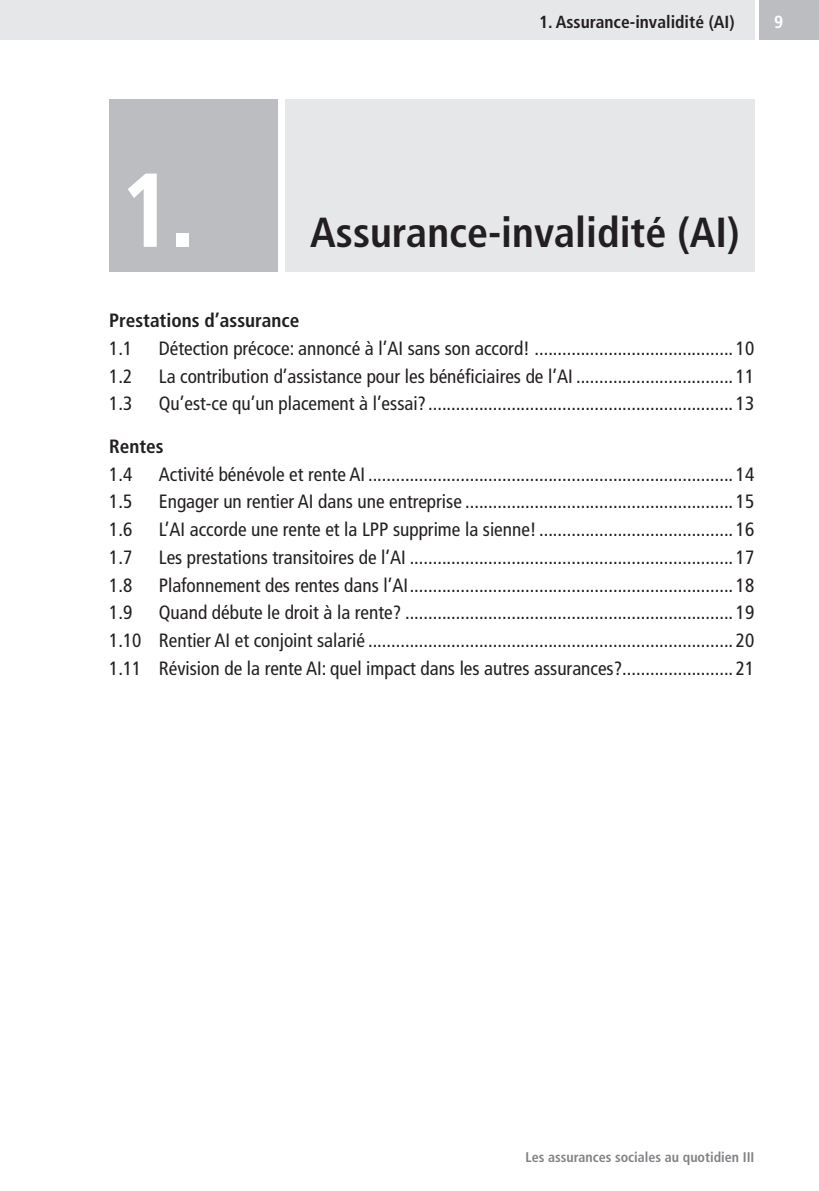
<style>
.page{position:relative;width:819px;height:1191px;background:#fff}
.page>*{position:absolute;margin:0;border:0;box-sizing:border-box;transform-origin:0 0}
.t1{font:700 condensed 105px "Frutiger LT";color:#fff}
.t2{font:700 condensed 42px "Frutiger LT";color:#231f20}
.t3{font:condensed 19.25px/27.7px "Frutiger LT";color:#231f20;text-align:justify}
.t4{font:700 condensed 19.25px "Frutiger LT";color:#231f20}
.t5{font:700 condensed 17.5px "Frutiger LT";color:#231f20}
.t6{font:700 condensed 17.5px "Frutiger LT";color:#fff}
.t7{font:700 condensed 14px "Frutiger LT";color:#808285}
</style>
<div class="page">
<div style="left:759px;top:0;width:60px;height:40px;background:#bcbdc0"></div>
<div style="left:0;top:0;width:754px;height:40px;background:#e6e7e9"></div>
<div style="left:285px;top:99px;width:469px;height:173px;background:#e6e7e9"></div>
<div style="left:109px;top:99px;width:169px;height:173px;background:#bcbdc0"></div>
<h1 class="t1" style="left:119px;top:148px;width:78px">1.</h1>
<p class="t5" style="left:539px;top:12px;width:197px">1. Assurance-invalidité (AI)</p>
<p class="t6" style="left:774px;top:12px;width:11px">9</p>
<h2 class="t2" style="left:310px;top:207px;width:431px">Assurance-invalidité (AI)</h2>
<p class="t4" style="left:109px;top:309px;width:192px">Prestations d’assurance</p>
<p class="t3" style="left:109px;top:334px;width:25px">1.1</p>
<p class="t3" style="left:159px;top:334px;width:597px">Détection précoce: annoncé à l’AI sans son accord! ........................................... 10</p>
<p class="t3" style="left:109px;top:362px;width:25px">1.2</p>
<p class="t3" style="left:159px;top:362px;width:597px">La contribution d’assistance pour les bénéficiaires de l’AI .................................. 11</p>
<p class="t3" style="left:109px;top:390px;width:25px">1.3</p>
<p class="t3" style="left:159px;top:390px;width:597px">Qu’est-ce qu’un placement à l’essai?.................................................................. 13</p>
<p class="t4" style="left:109px;top:435px;width:56px">Rentes</p>
<p class="t3" style="left:109px;top:460px;width:25px">1.4</p>
<p class="t3" style="left:159px;top:460px;width:597px">Activité bénévole et rente AI ............................................................................... 14</p>
<p class="t3" style="left:109px;top:488px;width:25px">1.5</p>
<p class="t3" style="left:159px;top:488px;width:597px">Engager un rentier AI dans une entreprise .......................................................... 15</p>
<p class="t3" style="left:109px;top:516px;width:25px">1.6</p>
<p class="t3" style="left:159px;top:516px;width:597px">L’AI accorde une rente et la LPP supprime la sienne!.......................................... 16</p>
<p class="t3" style="left:109px;top:543px;width:25px">1.7</p>
<p class="t3" style="left:159px;top:543px;width:597px">Les prestations transitoires de l’AI ...................................................................... 17</p>
<p class="t3" style="left:109px;top:571px;width:25px">1.8</p>
<p class="t3" style="left:159px;top:571px;width:597px">Plafonnement des rentes dans l’AI...................................................................... 18</p>
<p class="t3" style="left:109px;top:599px;width:25px">1.9</p>
<p class="t3" style="left:109px;top:599px;width:646px;text-indent:50px">Quand débute le droit à la rente? ....................................................................... 19<br>1.10 Rentier AI et conjoint salarié ............................................................................... 20<br>1.11 Révision de la rente AI: quel impact dans les autres assurances?........................ 21</p>
<p class="t7" style="left:525px;top:1148px;width:230px">Les assurances sociales au quotidien III</p>
</div>
